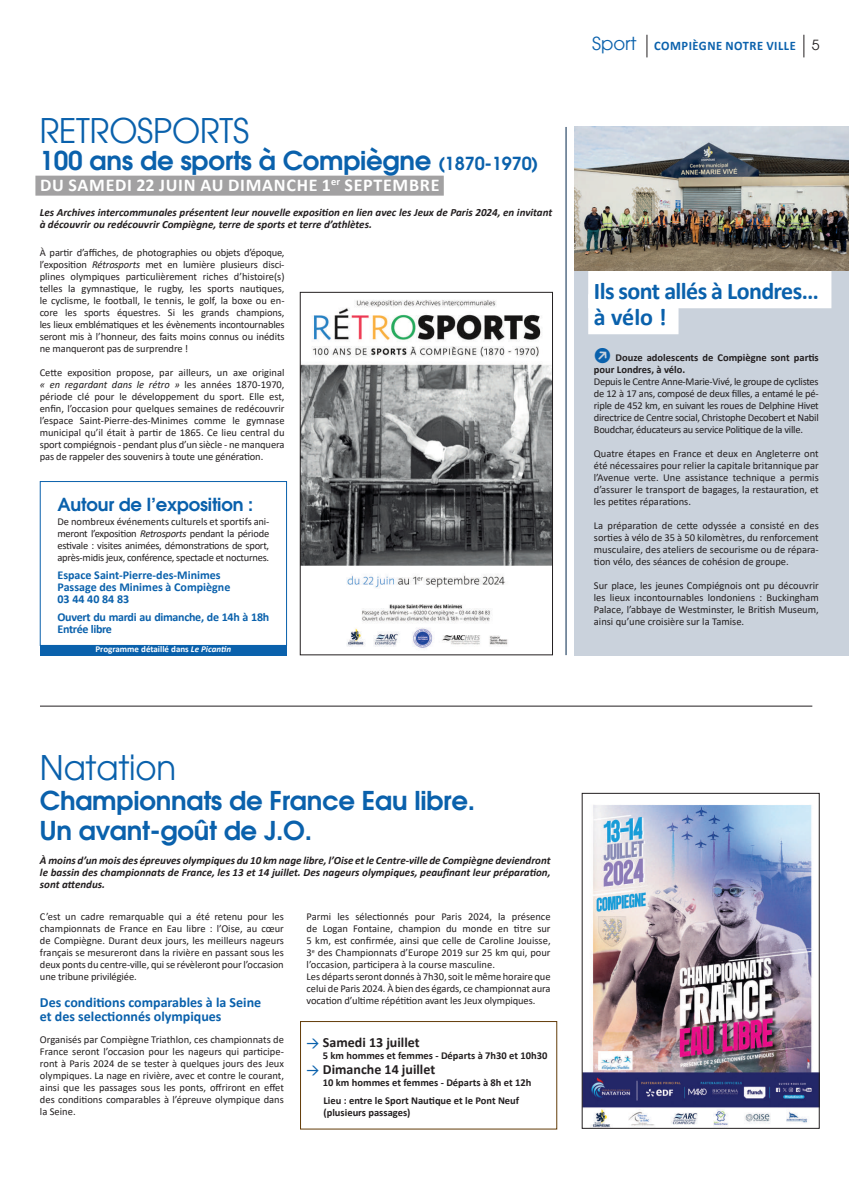
<style>
.page{position:relative;width:849px;height:1190px;background:#fff}
.page>*{position:absolute;margin:0;border:0;box-sizing:border-box;transform-origin:0 0}
.t1{font:34px "Avant Garde";letter-spacing:-.005em;color:#0a61ac;scale:.95 1}
.t2{font:600 26px/30px "Avant Garde";letter-spacing:-.01em;color:#0a61ac}
.t3{font:700 24px/26px "Calibri";letter-spacing:-.025em;color:#0a61ac}
.t4{font:700 18px "Calibri";letter-spacing:.04em;color:#fff}
.t5{font:600 18px "Avant Garde";letter-spacing:-.01em;color:#0a61ac}
.t6{font:700 14px/14px "Calibri";color:#0a61ac}
.t7{font:700 14px "Calibri";color:#231f20}
.t8{font:14px "Avant Garde";color:#231f20}
.t9{font:700 13px "Calibri";letter-spacing:.04em;color:#0a61ac;scale:.96 1}
.t10{font:700 12px/12px "Calibri";color:#0a61ac}
.t11{font:700 12px/12px "Calibri";letter-spacing:-.025em;color:#0a61ac}
.t12{font:italic 700 11px/12px "Calibri";color:#231f20;text-align:justify}
.t13{font:10.5px/12px "Calibri";letter-spacing:-.01em;color:#231f20;text-align:justify}
.t14{font:700 10.5px/18px "Calibri";color:#231f20}
.t15{font:700 9px "Calibri";color:#fff}
.s1{font-size:18px}
.s2{font-style:italic}
.s3{font-family:"Avant Garde";font-weight:400;font-size:18px}
.s4{font-family:"DINOT";font-weight:500;font-size:12.5px;color:#0a61ac}
</style>
<div class="page">
<svg style="left:646px;top:35px;width:1px;height:22px"></svg>
<svg style="left:803px;top:35px;width:1px;height:22px"></svg>
<hr style="left:40px;top:706px;width:772px;height:1px;background:#231f20">
<hr style="left:565px;top:127px;width:1px;height:528px;background:#00254a">
<div style="left:300px;top:1021px;width:257px;height:108px;border:1px solid #633c09"></div>
<img style="left:302px;top:300px;width:248px;height:349px">
<div style="left:300px;top:292px;width:252px;height:363px;border:1px solid #231f20"></div>
<div style="left:35px;top:176px;width:408px;height:20px;background:#a2a1a2"></div>
<div style="left:40px;top:481px;width:247px;height:165px;border:1px solid #0a61ac"></div>
<div style="left:574px;top:127px;width:274px;height:528px;background:#cad2dc"></div>
<div style="left:588px;top:268px;width:243px;height:40px;background:#fff"></div>
<div style="left:588px;top:294px;width:90px;height:40px;background:#fff"></div>
<img style="left:583px;top:805px;width:234px;height:322px">
<div style="left:581px;top:793px;width:238px;height:336px;border:1px solid #231f20"></div>
<div style="left:40px;top:645px;width:247px;height:11px;background:#0a61ac"></div>
<img style="left:574px;top:127px;width:274px;height:143px">
<h1 class="t1" style="left:40px;top:111px;width:222px">RETROSPORTS</h1>
<h2 class="t2" style="left:40px;top:145px;width:500px">100 ans de sports à Compiègne <span class="s1">(1870-1970)</span></h2>
<h3 class="t4" style="left:40px;top:173px;width:401px">DU SAMEDI 22 JUIN AU DIMANCHE 1<sup>er</sup> SEPTEMBRE</h3>
<p class="t12" style="left:40px;top:206px;width:514px">Les Archives intercommunales présentent leur nouvelle exposition en lien avec les Jeux de Paris 2024, en invitant à découvrir ou redécouvrir Compiègne, terre de sports et terre d’athlètes.</p>
<p class="t13" style="left:40px;top:246px;width:246px">À partir d’affiches, de photographies ou objets d’époque, l’exposition <span class="s2">Rétrosports</span> met en lumière plusieurs disci&shy;plines olympiques particulièrement riches d’histoire(s) telles la gymnastique, le rugby, les sports nautiques, le cyclisme, le football, le tennis, le golf, la boxe ou en&shy;core les sports équestres. Si les grands champions, les lieux emblématiques et les évènements incontournables seront mis à l’honneur, des faits moins connus ou inédits ne manqueront pas de surprendre !</p>
<p class="t13" style="left:40px;top:366px;width:246px">Cette exposition propose, par ailleurs, un axe original <span class="s2">« en regardant dans le rétro »</span> les années 1870-1970, période clé pour le développement du sport. Elle est, enfin, l’occasion pour quelques semaines de redécouvrir l’espace Saint-Pierre-des-Minimes comme le gymnase municipal qu’il était à partir de 1865. Ce lieu central du sport compiégnois - pendant plus d’un siècle - ne manquera pas de rappeler des souvenirs à toute une génération.</p>
<h3 class="t5" style="left:57px;top:492px;width:197px">Autour de l’exposition :</h3>
<p class="t13" style="left:57px;top:516px;width:213px">De nombreux événements culturels et sportifs ani&shy;meront l’exposition <span class="s2">Retrosports</span> pendant la période estivale : visites animées, démonstrations de sport, après-midis jeux, conférence, spectacle et nocturnes.</p>
<p class="t10" style="left:57px;top:569px;width:174px">Espace Saint-Pierre-des-Minimes<br>Passage des Minimes à Compiègne<br>03 44 40 84 83</p>
<p class="t11" style="left:57px;top:611px;width:213px">Ouvert du mardi au dimanche, de 14h à 18h<br>Entrée libre</p>
<p class="t15" style="left:95px;top:643px;width:137px">Programme détaillé dans <span class="s2">Le Picantin</span></p>
<p class="t9" style="left:592px;top:37px;width:214px"><span class="s3">Sport</span> COMPIÈGNE NOTRE VILLE</p>
<h3 class="t8" style="left:811px;top:37px;width:9px">5</h3>
<h3 class="t3" style="left:593px;top:278px;width:226px">Ils sont allés à Londres… à vélo !</h3>
<p class="t14" style="left:593px;top:352px;width:226px;line-height:12px;text-indent:22px">Douze adolescents de Compiègne sont partis pour Londres, à vélo.</p>
<p class="t13" style="left:593px;top:376px;width:226px">Depuis le Centre Anne-Marie-Vivé, le groupe de cyclistes de 12 à 17 ans, composé de deux filles, a entamé le pé&shy;riple de 452 km, en suivant les roues de Delphine Hivet directrice de Centre social, Christophe Decobert et Nabil Boudchar, éducateurs au service Politique de la ville.</p>
<p class="t13" style="left:593px;top:448px;width:226px">Quatre étapes en France et deux en Angleterre ont été nécessaires pour relier la capitale britannique par l’Avenue verte. Une assistance technique a permis d’assurer le transport de bagages, la restauration, et les petites réparations.</p>
<p class="t13" style="left:593px;top:520px;width:226px">La préparation de cette odyssée a consisté en des sorties à vélo de 35 à 50 kilomètres, du renforcement musculaire, des ateliers de secourisme ou de répara&shy;tion vélo, des séances de cohésion de groupe.</p>
<p class="t13" style="left:593px;top:580px;width:226px">Sur place, les jeunes Compiégnois ont pu découvrir les lieux incontournables londoniens : Buckingham Palace, l’abbaye de Westminster, le British Museum, ainsi qu’une croisière sur la Tamise.</p>
<h1 class="t1" style="left:40px;top:747px;width:145px">Natation</h1>
<h2 class="t2" style="left:40px;top:785px;width:436px">Championnats de France Eau libre.<br>Un avant-goût de J.O.</h2>
<p class="t12" style="left:40px;top:854px;width:512px">À moins d’un mois des épreuves olympiques du 10 km nage libre, l’Oise et le Centre-ville de Compiègne deviendront le bassin des championnats de France, les 13 et 14 juillet. Des nageurs olympiques, peaufinant leur préparation, sont attendus.</p>
<p class="t13" style="left:40px;top:910px;width:245px">C’est un cadre remarquable qui a été retenu pour les championnats de France en Eau libre : l’Oise, au cœur de Compiègne. Durant deux jours, les meilleurs nageurs français se mesureront dans la rivière en passant sous les deux ponts du centre-ville, qui se révèleront pour l’occasion une tribune privilégiée.</p>
<h3 class="t6" style="left:40px;top:996px;width:223px">Des conditions comparables à la Seine et des selectionnés olympiques</h3>
<p class="t13" style="left:40px;top:1034px;width:245px">Organisés par Compiègne Triathlon, ces championnats de France seront l’occasion pour les nageurs qui participe&shy;ront à Paris 2024 de se tester à quelques jours des Jeux olympiques. La nage en rivière, avec et contre le courant, ainsi que les passages sous les ponts, offriront en effet des conditions comparables à l’épreuve olympique dans la Seine.</p>
<p class="t13" style="left:306px;top:910px;width:245px;text-align:left">Parmi les sélectionnés pour Paris 2024, la présence de Logan Fontaine, champion du monde en titre sur 5 km, est confirmée, ainsi que celle de Caroline Jouisse, 3<sup>e</sup> des Championnats d’Europe 2019 sur 25 km qui, pour l’occasion, participera à la course masculine.<br>Les départs seront donnés à 7h30, soit le même horaire que celui de Paris 2024. À bien des égards, ce championnat aura vocation d’ultime répétition avant les Jeux olympiques.</p>
<h3 class="t7" style="left:306px;top:1032px;width:115px"><span class="s4">→</span> Samedi 13 juillet</h3>
<p class="t14" style="left:323px;top:1046px;width:226px">5 km hommes et femmes - Départs à 7h30 et 10h30</p>
<h3 class="t7" style="left:306px;top:1059px;width:130px"><span class="s4">→</span> Dimanche 14 juillet</h3>
<p class="t14" style="left:323px;top:1073px;width:210px">10 km hommes et femmes - Départs à 8h et 12h<br>Lieu : entre le Sport Nautique et le Pont Neuf</p>
<p class="t14" style="left:323px;top:1103px;width:88px">(plusieurs passages)</p>
</div>
